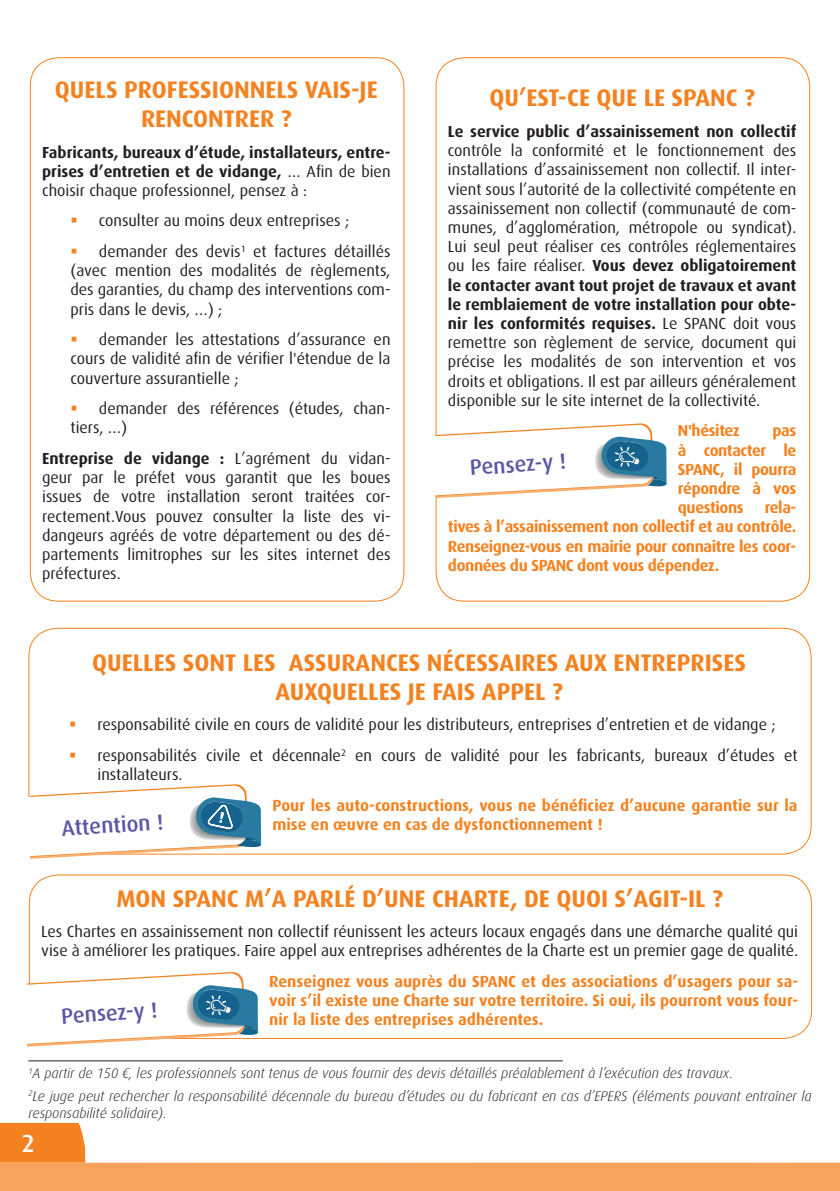
<style>
.page{position:relative;width:840px;height:1191px;background:#fff}
.page>*{position:absolute;margin:0;border:0;box-sizing:border-box;transform-origin:0 0}
.t1{font:500 24.8px "Dax OT";color:#fff}
.t2{font:700 24px/28.8px "Dax";color:#f58220;text-align:center}
.t3{font:500 22px "Dax";color:#5a57a5}
.t4{font:16px/19.2px "Dax OT";color:#231f20;text-align:justify}
.t5{font:700 16px/19.2px "Dax";letter-spacing:-.01em;color:#f58220;text-align:justify}
.t6{font:700 16px/19.2px "Dax";color:#231f20}
.t7{font:italic 300 14px/22.4px "Dax OT";color:#231f20}
.s1{font-family:"Dax OT";font-weight:400}
</style>
<div class="page">
<svg style="left:0;top:1123px;width:839px;height:68px"></svg>
<hr style="left:28px;top:1060px;width:534px;height:1px;background:#231f20">
<div style="left:29px;top:874px;width:782px;height:165px;border:1px solid #f58220;border-radius:28px"></div>
<svg style="left:435px;top:423px;width:232px;height:75px"></svg>
<svg style="left:28px;top:784px;width:234px;height:75px"></svg>
<svg style="left:27px;top:971px;width:232px;height:75px"></svg>
<h2 class="t2" style="left:55px;top:76px;width:324px">QUELS PROFESSIONNELS VAIS-JE<br>RENCONTRER ?</h2>
<p class="t6" style="left:42px;top:142px;width:350px">Fabricants, bureaux d’étude, installateurs, entre&shy;prises d’entretien et de vidange, <span class="s1">… Afin de bien</span></p>
<p class="t4" style="left:99px;top:175px;width:293px;line-height:30.6px;text-align:left;text-indent:-57px">choisir chaque professionnel, pensez à :<br>consulter au moins deux entreprises ; demander des devis<sup>1</sup> et factures détaillés</p>
<p class="t4" style="left:70px;top:261px;width:321px">(avec mention des modalités de règlements, des garanties, du champ des interventions com&shy;pris dans le devis, …) ;</p>
<p class="t4" style="left:70px;top:330px;width:321px;text-indent:28px">demander les attestations d’assurance en cours de validité afin de vérifier l'étendue de la couverture assurantielle ;</p>
<p class="t4" style="left:70px;top:399px;width:321px;text-indent:28px">demander des références (études, chan&shy;tiers, …)</p>
<p class="t6" style="left:42px;top:449px;width:350px">Entreprise de vidange : <span class="s1">L’agrément du vidan-</span></p>
<p class="t4" style="left:42px;top:468px;width:349px">geur par le préfet vous garantit que les boues issues de votre installation seront traitées cor&shy;rectement.Vous pouvez consulter la liste des vi&shy;dangeurs agréés de votre département ou des dé&shy;partements limitrophes sur les sites internet des préfectures.</p>
<h2 class="t2" style="left:489px;top:84px;width:267px">QU’EST-CE QUE LE SPANC ?</h2>
<p class="t6" style="left:447px;top:122px;width:350px">Le service public d’assainissement non collectif</p>
<p class="t4" style="left:447px;top:141px;width:350px">contrôle la conformité et le fonctionnement des installations d’assainissement non collectif. Il inter&shy;vient sous l’autorité de la collectivité compétente en assainissement non collectif (communauté de com&shy;munes, d’agglomération, métropole ou syndicat).<br>Lui seul peut réaliser ces contrôles réglementaires</p>
<p class="t6" style="left:447px;top:256px;width:350px;text-align:justify"><span class="s1">ou les faire réaliser.</span> Vous devez obligatoirement le contacter avant tout projet de travaux et avant le remblaiement de votre installation pour obte&shy;nir les conformités requises. <span class="s1">Le SPANC doit vous</span></p>
<p class="t4" style="left:447px;top:333px;width:350px">remettre son règlement de service, document qui précise les modalités de son intervention et vos droits et obligations. Il est par ailleurs généralement disponible sur le site internet de la collectivité.</p>
<p class="t5" style="left:677px;top:421px;width:63px">N'hésitez</p>
<p class="t5" style="left:677px;top:421px;width:120px;text-indent:95px">pas à contacter le SPANC, il pourra répondre à vos questions</p>
<h3 class="t3" style="left:468px;top:455px;width:98px;rotate:-4deg">Pensez-y !</h3>
<p class="t5" style="left:447px;top:498px;width:350px;text-indent:317px">rela&shy;tives à l’assainissement non collectif et au contrôle.<br>Renseignez-vous en mairie pour connaitre les coor&shy;données du SPANC dont vous dépendez.</p>
<h2 class="t2" style="left:92px;top:648px;width:655px">QUELLES SONT LES ASSURANCES NÉCESSAIRES AUX ENTREPRISES<br>AUXQUELLES JE FAIS APPEL ?</h2>
<p class="t4" style="left:97px;top:709px;width:701px;line-height:30.6px">responsabilité civile en cours de validité pour les distributeurs, entreprises d’entretien et de vidange ; responsabilités civile et décennale<sup>2</sup> en cours de validité pour les fabricants, bureaux d’études et</p>
<p class="t4" style="left:97px;top:765px;width:86px">installateurs.</p>
<p class="t5" style="left:272px;top:795px;width:526px">Pour les auto-constructions, vous ne bénéficiez d’aucune garantie sur la mise en œuvre en cas de dysfonctionnement !</p>
<h3 class="t3" style="left:61px;top:816px;width:103px;rotate:-4deg">Attention !</h3>
<h2 class="t2" style="left:116px;top:884px;width:607px">MON SPANC M’A PARLÉ D’UNE CHARTE, DE QUOI S’AGIT-IL ?</h2>
<p class="t4" style="left:41px;top:922px;width:758px">Les Chartes en assainissement non collectif réunissent les acteurs locaux engagés dans une démarche qualité qui vise à améliorer les pratiques. Faire appel aux entreprises adhérentes de la Charte est un premier gage de qualité.</p>
<p class="t5" style="left:269px;top:971px;width:530px">Renseignez vous auprès du SPANC et des associations d’usagers pour sa&shy;voir s’il existe une Charte sur votre territoire. Si oui, ils pourront vous four&shy;nir la liste des entreprises adhérentes.</p>
<h3 class="t3" style="left:60px;top:1004px;width:98px;rotate:-4deg">Pensez-y !</h3>
<p class="t7" style="left:28px;top:1062px;width:784px"><sup>1</sup>A partir de 150 €, les professionnels sont tenus de vous fournir des devis détaillés préalablement à l’exécution des travaux.<br><sup>2</sup>Le juge peut rechercher la responsabilité décennale du bureau d’études ou du fabricant en cas d’EPERS (éléments pouvant entraîner la</p>
<p class="t7" style="left:28px;top:1101px;width:140px">responsabilité solidaire).</p>
<h1 class="t1" style="left:22px;top:1129px;width:15px">2</h1>
</div>
